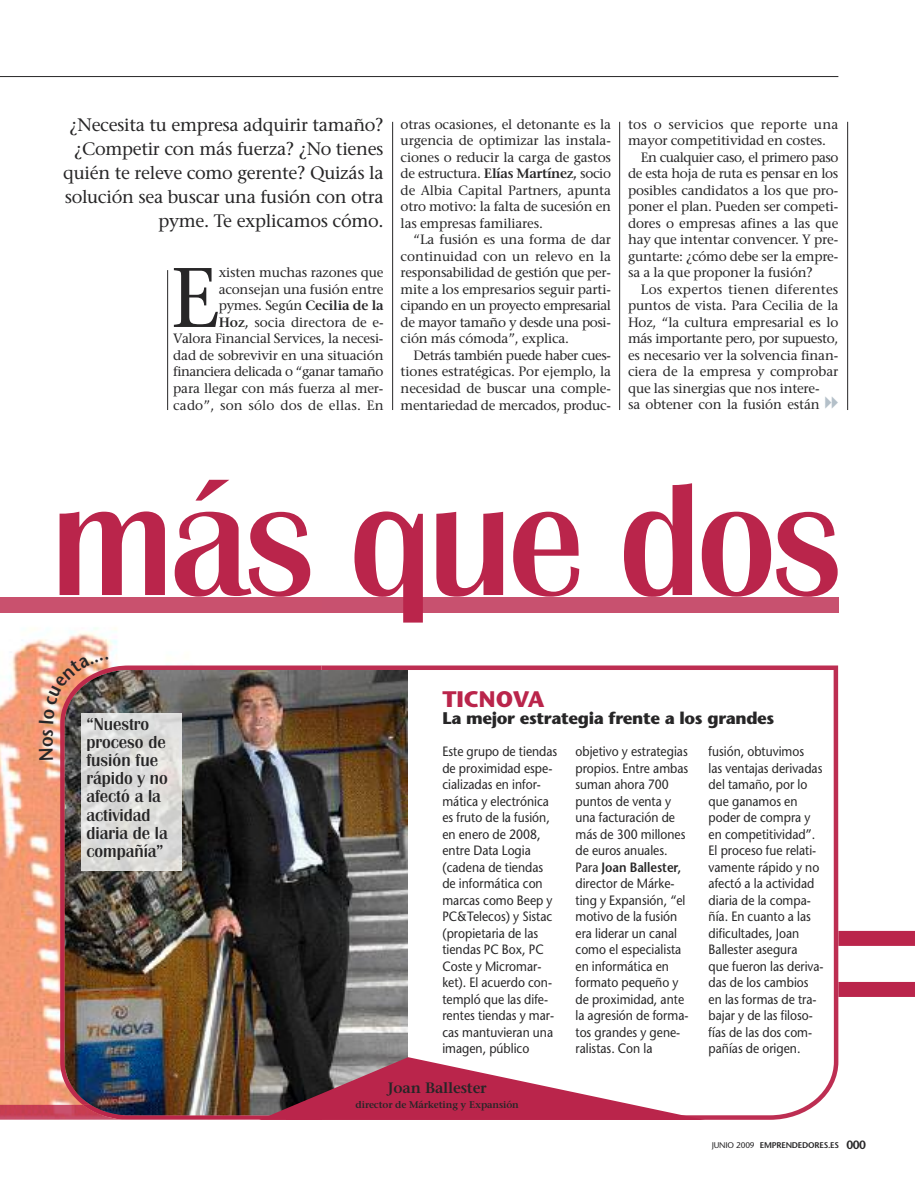
<style>
.page{position:relative;width:915px;height:1191px;background:#fff}
.page>*{position:absolute;margin:0;border:0;box-sizing:border-box;transform-origin:0 0}
.t1{font:165px "Britannic";letter-spacing:-.03em;color:#ba254b}
.t2{font:84.15px "Stone Serif";color:#272627}
.t3{font:700 22.5px "Stone Sans";color:#ba254b}
.t4{font:600 19.5px "Stone Sans";color:#272627;scale:.9 1}
.t5{font:18px/24px "Stone Serif";letter-spacing:-.02em;color:#272627;text-align:right}
.t6{font:18px/18px "Britannic";color:#272627}
.t7{font:700 16.8px "Stone Sans";letter-spacing:-.02em;color:#272627}
.t8{font:600 15px "Stone Serif";letter-spacing:-.01em;color:#272627}
.t9{font:13.5px/16.5px "Stone Serif";letter-spacing:-.01em;color:#272627;text-align:justify}
.t10{font:13.5px/16.5px "Stone Sans";color:#272627;scale:.9 1}
.t11{font:13.5px "Stone Serif";letter-spacing:-.03em;color:#272627}
.t12{font:13.5px "Stone Serif";letter-spacing:-.04em;color:#272627}
.t13{font:13.5px "Stone Serif";letter-spacing:.01em;color:#272627}
.t14{font:13.5px "Stone Serif";letter-spacing:.015em;color:#272627}
.t15{font:600 9.75px "Stone Serif";letter-spacing:-.015em;color:#272627}
.t16{font:600 8.25px "Stone Sans";letter-spacing:-.025em;color:#272627}
.s1{font-weight:600}
.s2{font-weight:400}
.s3{font-size:12px}
</style>
<div class="page">
<img style="left:0;top:597px;width:321px;height:460px">
<div style="left:838px;top:931px;width:76px;height:15px;background:#ba254b"></div>
<div style="left:838px;top:982px;width:76px;height:15px;background:#ba254b"></div>
<hr style="left:0;top:76px;width:838px;height:1px;background:#272627">
<hr style="left:167px;top:270px;width:1px;height:140px;background:#272627">
<hr style="left:392px;top:122px;width:1px;height:288px;background:#272627">
<hr style="left:619px;top:122px;width:1px;height:288px;background:#272627">
<hr style="left:847px;top:122px;width:1px;height:288px;background:#272627">
<img style="left:0;top:598px;width:59px;height:15px">
<div style="left:59px;top:598px;width:778px;height:15px;background:#c8516f"></div>
<svg style="left:321px;top:665px;width:517px;height:454px"></svg>
<img style="left:60px;top:665px;width:261px;height:392px">
<img style="left:65px;top:670px;width:342px;height:387px">
<img style="left:0;top:1057px;width:704px;height:63px">
<img style="left:82px;top:714px;width:99px;height:156px">
<svg style="left:39px;top:749px;width:14px;height:11px"></svg>
<svg style="left:43px;top:729px;width:10px;height:7px"></svg>
<img style="left:39px;top:656px;width:69px;height:67px">
<h3 class="t5" style="left:63px;top:115px;width:322px">¿Necesita tu empresa adquirir tamaño? ¿Competir con más fuerza? ¿No tienes quién te releve como gerente? Quizás la solución sea buscar una fusión con otra pyme. Te explicamos cómo.</h3>
<h2 class="t2" style="left:170px;top:265px;width:50px">E</h2>
<p class="t9" style="left:173px;top:266px;width:212px;text-align:right">xisten muchas razones que aconsejan una fusión entre pymes. Según <span class="s1">Cecilia de la<br>Hoz,</span> socia directora de e-<br>Valora Financial Services, la necesi&shy;dad de sobrevivir en una situación financiera delicada o “ganar tamaño para llegar con más fuerza al mer&shy;cado”, son sólo dos de ellas. En</p>
<p class="t9" style="left:400px;top:117px;width:212px">otras ocasiones, el detonante es la urgencia de optimizar las instala&shy;ciones o reducir la carga de gastos de estructura. <span class="s1">Elías Martínez,</span> socio de Albia Capital Partners, apunta otro motivo: la falta de sucesión en las empresas familiares.</p>
<p class="t9" style="left:400px;top:233px;width:212px;text-indent:13px">“La fusión es una forma de dar continuidad con un relevo en la responsabilidad de gestión que per&shy;mite a los empresarios seguir parti&shy;cipando en un proyecto empresarial de mayor tamaño y desde una posi&shy;ción más cómoda”, explica.</p>
<p class="t9" style="left:400px;top:348px;width:212px;text-indent:13px">Detrás también puede haber cues&shy;tiones estratégicas. Por ejemplo, la necesidad de buscar una comple&shy;mentariedad de mercados, produc-</p>
<p class="t14" style="left:627px;top:119px;width:212px">tos o servicios que reporte una</p>
<p class="t9" style="left:627px;top:134px;width:199px">mayor competitividad en costes.</p>
<p class="t12" style="left:640px;top:152px;width:199px">En cualquier caso, el primero paso</p>
<p class="t9" style="left:627px;top:167px;width:212px">de esta hoja de ruta es pensar en los</p>
<p class="t9" style="left:627px;top:183px;width:212px">posibles candidatos a los que pro-</p>
<p class="t9" style="left:627px;top:200px;width:212px">poner el plan. Pueden ser competi-</p>
<p class="t9" style="left:627px;top:216px;width:212px">dores o empresas afines a las que</p>
<p class="t9" style="left:627px;top:233px;width:212px">hay que intentar convencer. Y pre-</p>
<p class="t9" style="left:627px;top:249px;width:212px">guntarte: ¿cómo debe ser la empre-</p>
<p class="t9" style="left:627px;top:266px;width:186px">sa a la que proponer la fusión?</p>
<p class="t13" style="left:640px;top:284px;width:199px">Los expertos tienen diferentes</p>
<p class="t9" style="left:627px;top:299px;width:212px">puntos de vista. Para Cecilia de la</p>
<p class="t9" style="left:627px;top:315px;width:212px">Hoz, “la cultura empresarial es lo</p>
<p class="t11" style="left:627px;top:333px;width:212px">más importante pero, por supuesto,</p>
<p class="t9" style="left:627px;top:348px;width:212px">es necesario ver la solvencia finan-</p>
<p class="t9" style="left:627px;top:365px;width:212px">ciera de la empresa y comprobar</p>
<p class="t9" style="left:627px;top:381px;width:193px">que las sinergias que nos intere-</p>
<p class="t9" style="left:627px;top:398px;width:193px">sa obtener con la fusión están</p>
<h1 class="t1" style="left:50px;top:485px;width:793px">más que dos</h1>
<h3 class="t4" style="left:38px;top:747px;width:13px;rotate:-90deg">o</h3>
<h3 class="t6" style="left:86px;top:717px;width:83px">“Nuestro proceso de fusión fue rápido y no afectó a la actividad diaria de la compañía”</h3>
<h3 class="t3" style="left:442px;top:690px;width:104px">TICNOVA</h3>
<p class="t7" style="left:442px;top:711px;width:333px">La mejor estrategia frente a los grandes</p>
<p class="t10" style="left:442px;top:744px;width:129px">Este grupo de tiendas de proximidad espe&shy;cializadas en infor&shy;mática y electrónica es fruto de la fusión, en enero de 2008, entre Data Logia (cadena de tiendas de informática con marcas como Beep y<br>PC&amp;Telecos) y Sistac (propietaria de las tiendas PC Box, PC<br>Coste y Micromar&shy;ket). El acuerdo con&shy;templó que las dife&shy;rentes tiendas y mar&shy;cas mantuvieran una imagen, público</p>
<p class="t10" style="left:575px;top:744px;width:127px">objetivo y estrategias propios. Entre ambas suman ahora 700 puntos de venta y una facturación de más de 300 millones de euros anuales.<br>Para <span class="s1">Joan Ballester, </span>director de Márke&shy;ting y Expansión, “el motivo de la fusión era liderar un canal como el especialista en informática en formato pequeño y de proximidad, ante la agresión de forma&shy;tos grandes y gene&shy;ralistas. Con la</p>
<p class="t10" style="left:708px;top:744px;width:129px">fusión, obtuvimos<br>las ventajas derivadas del tamaño, por lo que ganamos en poder de compra y en competitividad”.<br>El proceso fue relati&shy;vamente rápido y no afectó a la actividad diaria de la compa&shy;ñía. En cuanto a las dificultades, Joan<br>Ballester asegura<br>que fueron las deriva&shy;das de los cambios en las formas de tra&shy;bajar y de las filoso&shy;fías de las dos com&shy;pañías de origen.</p>
<p class="t8" style="left:388px;top:1081px;width:100px">Joan Ballester</p>
<p class="t15" style="left:355px;top:1100px;width:165px">director de Márketing y Expansión</p>
<p class="t16" style="left:711px;top:1142px;width:156px"><span class="s2">JUNIO 2009</span> EMPRENDEDORES.ES <span class="s3">000</span></p>
</div>
